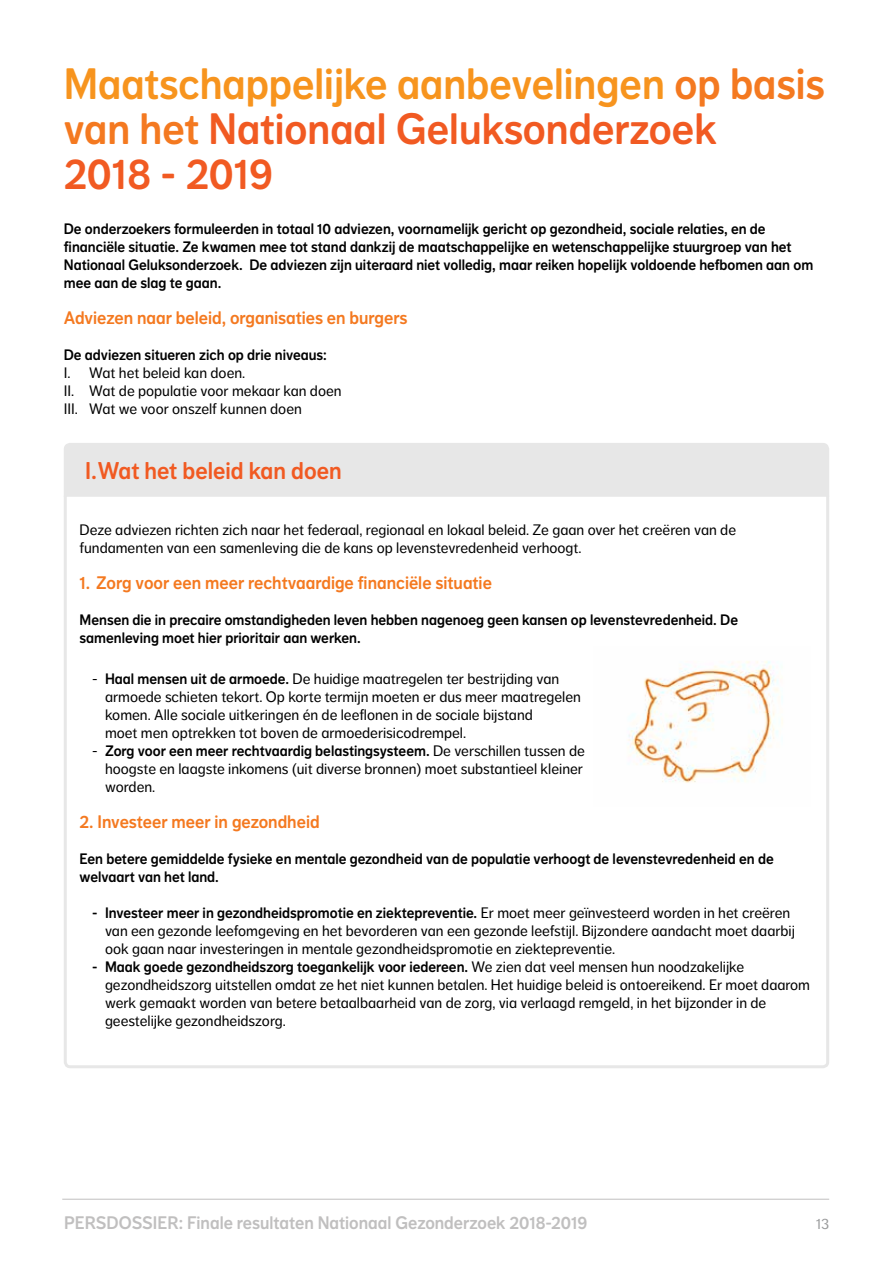
<style>
.page{position:relative;width:893px;height:1263px;background:#fff}
.page>*{position:absolute;margin:0;border:0;box-sizing:border-box;transform-origin:0 0}
.t1{font:43.5px/45px "NN Dagny Display";color:#f15a22}
.t2{font:24px "NN Dagny Display";color:#f15a22}
.t3{font:18px "NN Dagny Display";color:#f47920}
.t4{font:18px "NN Dagny Display";color:#c0bfbf}
.t5{font:15px/18px "NN Dagny Text";color:#000}
.t6{font:15px/18px "NN Dagny Display";color:#000}
.t7{font:15px "NN Dagny Text";color:#999a9b}
.s1{color:#f7941e}
.s2{color:#f47920}
.s3{font-family:"NN Dagny Display"}
.s4{font-family:"NN Dagny Text"}
</style>
<div class="page">
<hr style="left:62px;top:1199px;width:767px;height:1px;background:#c0bfbf">
<div style="left:64px;top:443px;width:765px;height:54px;background:#e7e7e7"></div>
<img style="left:628px;top:661px;width:155px;height:122px">
<h1 class="t1" style="left:64px;top:62px;width:763px"><span class="s1">Maatschappelijke aanbevelingen</span> <span class="s2">op basis van het</span> Nationaal Geluksonderzoek<br>2018 - 2019</h1>
<p class="t6" style="left:64px;top:220px;width:751px">De onderzoekers formuleerden in totaal 10 adviezen, voornamelijk gericht op gezondheid, sociale relaties, en de financiële situatie. Ze kwamen mee tot stand dankzij de maatschappelijke en wetenschappelijke stuurgroep van het Nationaal Geluksonderzoek. De adviezen zijn uiteraard niet volledig, maar reiken hopelijk voldoende hefbomen aan om mee aan de slag te gaan.</p>
<p class="t3" style="left:64px;top:307px;width:345px">Adviezen naar beleid, organisaties en burgers</p>
<p class="t6" style="left:64px;top:346px;width:265px">De adviezen situeren zich op drie niveaus:</p>
<p class="t5" style="left:64px;top:364px;width:279px">I. Wat het beleid kan doen.<br>II. Wat de populatie voor mekaar kan doen<br>III. Wat we voor onszelf kunnen doen</p>
<h2 class="t2" style="left:85px;top:456px;width:258px">I.Wat het beleid kan doen</h2>
<p class="t5" style="left:80px;top:521px;width:658px">Deze adviezen richten zich naar het federaal, regionaal en lokaal beleid. Ze gaan over het creëren van de fundamenten van een samenleving die de kans op levenstevredenheid verhoogt.</p>
<p class="t3" style="left:80px;top:572px;width:414px">1. Zorg voor een meer rechtvaardige financiële situatie</p>
<p class="t6" style="left:80px;top:611px;width:660px">Mensen die in precaire omstandigheden leven hebben nagenoeg geen kansen op levenstevredenheid. De samenleving moet hier prioritair aan werken.</p>
<p class="t5" style="left:105px;top:670px;width:477px;text-indent:-13px">- <span class="s3">Haal mensen uit de armoede.</span> De huidige maatregelen ter bestrijding van armoede schieten tekort. Op korte termijn moeten er dus meer maatregelen komen. Alle sociale uitkeringen én de leeflonen in de sociale bijstand<br>moet men optrekken tot boven de armoederisicodrempel.</p>
<p class="t6" style="left:92px;top:742px;width:494px"><span class="s4">-</span> Zorg voor een meer rechtvaardig belastingsysteem. <span class="s4">De verschillen tussen de</span></p>
<p class="t5" style="left:105px;top:760px;width:479px">hoogste en laagste inkomens (uit diverse bronnen) moet substantieel kleiner worden.</p>
<p class="t3" style="left:80px;top:811px;width:242px">2. Investeer meer in gezondheid</p>
<p class="t6" style="left:80px;top:850px;width:696px">Een betere gemiddelde fysieke en mentale gezondheid van de populatie verhoogt de levenstevredenheid en de welvaart van het land.</p>
<p class="t6" style="left:92px;top:904px;width:699px">- Investeer meer in gezondheidspromotie en ziektepreventie. <span class="s4">Er moet meer geïnvesteerd worden in het creëren</span></p>
<p class="t5" style="left:105px;top:922px;width:691px">van een gezonde leefomgeving en het bevorderen van een gezonde leefstijl. Bijzondere aandacht moet daarbij ook gaan naar investeringen in mentale gezondheidspromotie en ziektepreventie.</p>
<p class="t6" style="left:92px;top:958px;width:653px">- Maak goede gezondheidszorg toegankelijk voor iedereen. <span class="s4">We zien dat veel mensen hun noodzakelijke</span></p>
<p class="t5" style="left:105px;top:976px;width:707px">gezondheidszorg uitstellen omdat ze het niet kunnen betalen. Het huidige beleid is ontoereikend. Er moet daarom werk gemaakt worden van betere betaalbaarheid van de zorg, via verlaagd remgeld, in het bijzonder in de geestelijke gezondheidszorg.</p>
<p class="t4" style="left:64px;top:1212px;width:525px">PERSDOSSIER: Finale resultaten Nationaal Gezonderzoek 2018-2019</p>
<p class="t7" style="left:816px;top:1215px;width:15px">13</p>
</div>
